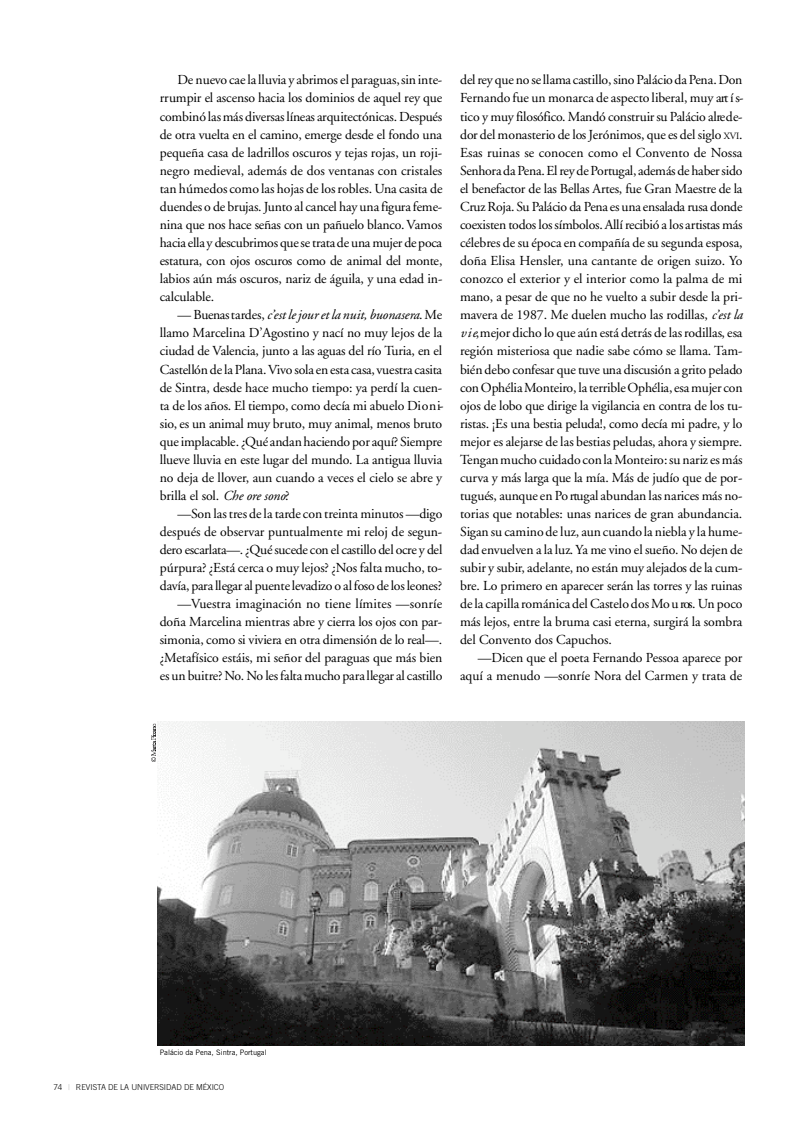
<style>
.page{position:relative;width:798px;height:1134px;background:#fff}
.page>*{position:absolute;margin:0;border:0;box-sizing:border-box;transform-origin:0 0}
.t1{font:13.75px/18.1px "Adobe Garamond";letter-spacing:-.005em;color:#000;text-align:justify}
.t2{font:300 8.12px "Trade Gothic";letter-spacing:-.01em;color:#000}
.t3{font:7.5px "Trade Gothic";letter-spacing:-.005em;color:#000}
.s1{font-style:italic}
.s2{font-size:9.62px}
.s3{font-weight:400;color:#bfbfbf}
</style>
<div class="page">
<img style="left:158px;top:721px;width:586px;height:324px">
<svg style="left:151px;top:724px;width:4px;height:38px"></svg>
<p class="t1" style="left:160px;top:72px;width:284px;text-indent:18px">De nuevo cae la lluvia y abrimos el paraguas, sin inte&shy;rrumpir el ascenso hacia los dominios de aquel rey que combinó lasmásdiversaslíneas arquitectónicas. De sp u é s de otra vuelta en el camino, emerge desde el fondo una pequeña casa de ladrillos oscuros y tejas rojas, un roji&shy;negro medieval, además de dos ventanas con cristales tan húmedos como las hojas de losrobles. Una casita de duendes o de brujas. Junto al cancel hay una figura feme&shy;nina que nos hace señas con un pañuelo blanco.Vamos hacia ella y descubrimos quese tratadeuna mujer de poca estatura, con ojos oscuros como de animal del monte, labios aún más oscuros, nariz de águila, y una edad in&shy;calculable.</p>
<p class="t1" style="left:160px;top:307px;width:285px;text-indent:18px">— Buenas tardes, <span class="s1">c’est le jouret la nuit, buonasera</span>. Me llamo Marcelina D’Agostino y nací no muy lejos de la ciudad de Valencia, junto a las aguas del río Turia, en el Castellóndela Plana.Vivo sola en esta casa, vuestra casita de Sintra, desde hace mucho tiempo: ya perdí la cuen&shy;ta de los años. El tiempo, como decía mi abuelo Dio n i&shy;sio , es un animal muy bruto, muy animal, menos bruto que implacable. ¿Qué andanhaciendo por aquí? Sie m p re llueve lluvia en este lugar del mundo. La antigua lluvia no deja de llover, aun cuando a veces el cielo se abre y brilla el sol. <span class="s1">Che ore sono</span>?</p>
<p class="t1" style="left:160px;top:506px;width:284px;text-align:right">— Son las tres de la tarde con treinta minutos—digo después de observar puntualmente mi reloj de segun&shy;d e ro escarlata—. ¿Qué sucede con el castillo del ocre y del púrpura? ¿Está cerca o muy lejos? ¿Nos falta mucho, to&shy;davía, para llegar al puenteleva d izo o alfoso de losleones? —Vuestra imaginación no tiene límites —sonríe doña Marcelina mientras abre y cierra los ojos con par&shy;simonia, como si viviera en otra dimensión de lo re a l— . ¿Metafísico estáis, mi señor del paraguas que más bien es un buitre? No. No lesfalta mucho para llegar al castillo</p>
<p class="t1" style="left:460px;top:72px;width:285px">del rey que no sellama castillo, sino Palácioda Pena.Do n Fernando fue un monarca de aspecto liberal, muy art í s&shy;tico y muy filosófico. Mandó construir su Palácio alre d e&shy;dor del monasterio de los Jerónimos, que es del siglo <span class="s2">X V I</span>.<br>Esas ruinas se conocen como el Convento de Nossa SenhoradaPena.Elrey dePo rtugal, además de habersido el benefactor de las Bellas Artes, fue Gran Maestre de la Cruz Roja. Su Palácio da Pena es una ensalada rusa donde coexisten todos los símbolos. Allí recibió a los artistas más c é le b res de su época en compañía de su segunda esposa, doña Elisa Hensler, una cantante de origen suizo. Yo conozco el exterior y el interior como la palma de mi mano, a pesar de que no he vuelto a subir desde la pri&shy;mavera de 1987. Me duelen mucho las rodillas, <span class="s1">c’est la v i e</span>,mejor dicho lo que aún está detrás de lasrodillas, esa región misteriosa que nadie sabe cómo se llama. Tam&shy;bién debo confesar que tuve una discusión a grito pelado con OphéliaMo n te iro, la terribleOphélia, esa mujer con ojos de lobo que dirige la vigilancia en contra de los tu&shy;ristas. ¡Es una bestia peluda!, como decía mi padre, y lo mejor es alejarse de las bestias peludas, ahora y siempre .<br>Tenganmucho cuidado conla Mo n te iro: su nariz esmás curva y más larga que la mía. Más de judío que de por&shy;tugués, aunqueen Po rtugal abundan las narices más no&shy;torias que notables: unas narices de gran abundancia.<br>Sigan su camino de luz, aun cuando la niebla y la hume&shy;dad envuelven a la luz. Ya me vino el sueño. No dejen de subir y subir, adelante, no están muy alejados de la cum&shy;bre. Lo primero en aparecer serán las torres y las ruinas de la capilla románica del Castelo dosMo u ros. Un poco más lejos, entre la bruma casi eterna, surgirá la sombra del Convento dos Capuchos.</p>
<p class="t1" style="left:460px;top:650px;width:284px;text-align:right">—Dicen que el poeta Fernando Pessoa aparece por aquí a menudo —sonríe Nora del Carmen y trata de</p>
<p class="t3" style="left:160px;top:1049px;width:108px">Palácio da Pena, Sintra, Portugal</p>
<p class="t2" style="left:53px;top:1084px;width:172px">74 <span class="s3">|</span> REVISTA DE LA UNIVERSIDAD DE MÉXICO</p>
</div>
